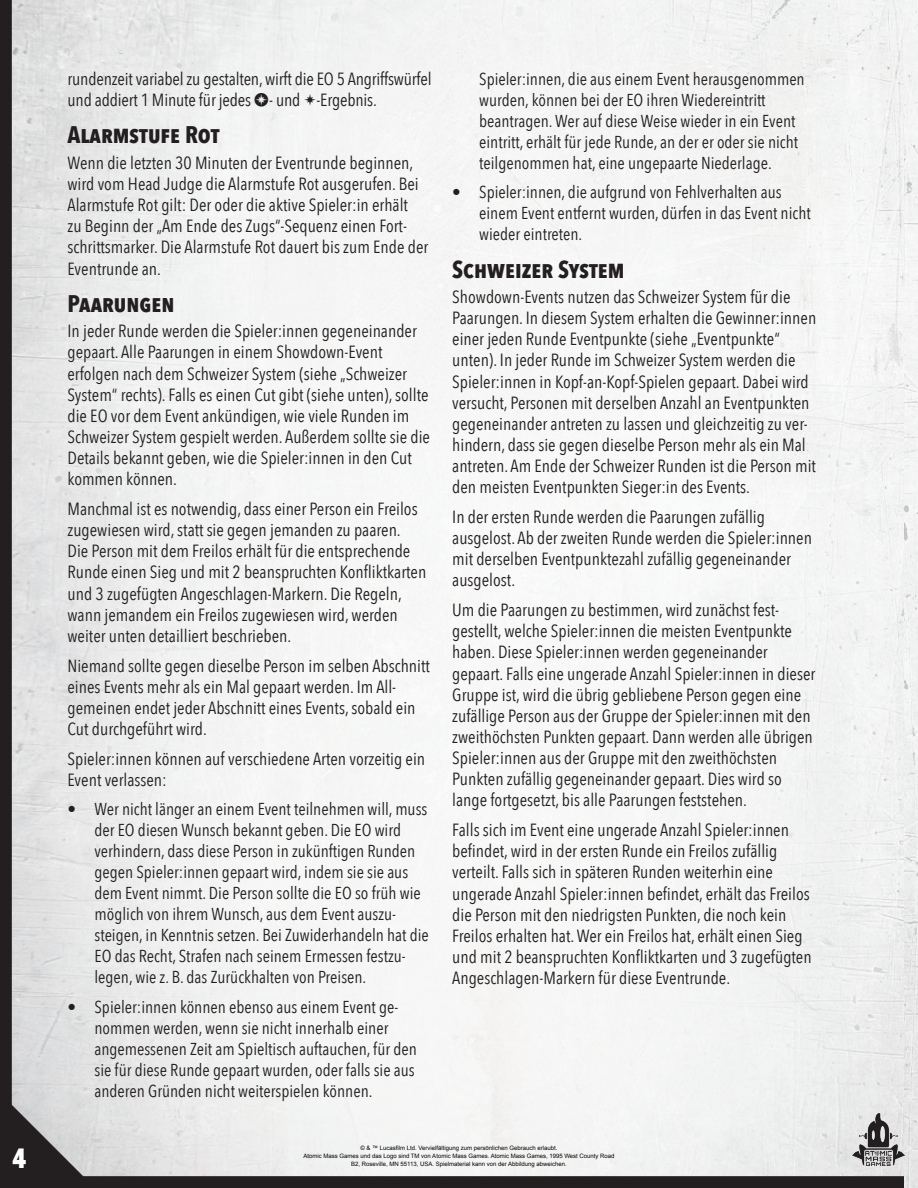
<style>
.page{position:relative;width:918px;height:1188px;background:#fff}
.page>*{position:absolute;margin:0;border:0;box-sizing:border-box;transform-origin:0 0}
.t1{font:700 27.9px "Teuton Fett";color:#fff}
.t2{font:700 24px "Avenir Next Condensed";color:#231f20}
.t3{font:17.7px/21.1px "Avenir Next Condensed";color:#231f20}
.t4{font:17.25px/21px "Avenir Next Condensed";color:#231f20}
.t5{font:6px/8.2px "Arial";color:#040503;text-align:center}
.s1{font-family:"Shatterpoint Icons"}
</style>
<div class="page">
<img style="left:0;top:0;width:904px;height:1188px">
<img style="left:904px;top:0;width:14px;height:1188px">
<img style="left:853px;top:1113px;width:51px;height:53px">
<p class="t3" style="left:68px;top:68px;width:366px">rundenzeit variabel zu gestalten, wirft die EO 5 Angriffswürfel und addiert 1 Minute für jedes <span class="s1">B</span>- und <span class="s1">A</span>-Ergebnis.</p>
<h2 class="t2" style="left:68px;top:120px;width:152px">Alarmstufe Rot</h2>
<p class="t3" style="left:68px;top:151px;width:362px">Wenn die letzten 30 Minuten der Eventrunde beginnen, wird vom Head Judge die Alarmstufe Rot ausgerufen. Bei Alarmstufe Rot gilt: Der oder die aktive Spieler:in erhält<br>zu Beginn der „Am Ende des Zugs“-Sequenz einen Fort&shy;schrittsmarker. Die Alarmstufe Rot dauert bis zum Ende der Eventrunde an.</p>
<h2 class="t2" style="left:68px;top:289px;width:109px">Paarungen</h2>
<p class="t3" style="left:68px;top:320px;width:364px">In jeder Runde werden die Spieler:innen gegeneinander gepaart. Alle Paarungen in einem Showdown-Event erfolgen nach dem Schweizer System (siehe „Schweizer System“ rechts). Falls es einen Cut gibt (siehe unten), sollte die EO vor dem Event ankündigen, wie viele Runden im Schweizer System gespielt werden. Außerdem sollte sie die Details bekannt geben, wie die Spieler:innen in den Cut kommen können.</p>
<p class="t3" style="left:68px;top:497px;width:360px">Manchmal ist es notwendig, dass einer Person ein Freilos zugewiesen wird, statt sie gegen jemanden zu paaren.<br>Die Person mit dem Freilos erhält für die entsprechende Runde einen Sieg und mit 2 beanspruchten Konfliktkarten und 3 zugefügten Angeschlagen-Markern. Die Regeln, wann jemandem ein Freilos zugewiesen wird, werden weiter unten detailliert beschrieben.</p>
<p class="t3" style="left:68px;top:654px;width:364px">Niemand sollte gegen dieselbe Person im selben Abschnitt eines Events mehr als ein Mal gepaart werden. Im All&shy;gemeinen endet jeder Abschnitt eines Events, sobald ein Cut durchgeführt wird.</p>
<p class="t3" style="left:68px;top:747px;width:359px">Spieler:innen können auf verschiedene Arten vorzeitig ein<br>Event verlassen:</p>
<p class="t4" style="left:94px;top:798px;width:336px;text-indent:-27px">• Wer nicht länger an einem Event teilnehmen will, muss der EO diesen Wunsch bekannt geben. Die EO wird verhindern, dass diese Person in zukünftigen Runden gegen Spieler:innen gepaart wird, indem sie sie aus dem Event nimmt. Die Person sollte die EO so früh wie möglich von ihrem Wunsch, aus dem Event auszu&shy;steigen, in Kenntnis setzen. Bei Zuwiderhandeln hat die EO das Recht, Strafen nach seinem Ermessen festzu&shy;legen, wie z. B. das Zurückhalten von Preisen.</p>
<p class="t4" style="left:94px;top:995px;width:324px;text-indent:-27px">• Spieler:innen können ebenso aus einem Event ge&shy;nommen werden, wenn sie nicht innerhalb einer angemessenen Zeit am Spieltisch auftauchen, für den sie für diese Runde gepaart wurden, oder falls sie aus anderen Gründen nicht weiterspielen können.</p>
<p class="t4" style="left:479px;top:67px;width:327px">Spieler:innen, die aus einem Event herausgenommen wurden, können bei der EO ihren Wiedereintritt beantragen. Wer auf diese Weise wieder in ein Event eintritt, erhält für jede Runde, an der er oder sie nicht teilgenommen hat, eine ungepaarte Niederlage.</p>
<p class="t4" style="left:479px;top:181px;width:333px;text-indent:-27px">• Spieler:innen, die aufgrund von Fehlverhalten aus einem Event entfernt wurden, dürfen in das Event nicht wieder eintreten.</p>
<h2 class="t2" style="left:452px;top:254px;width:174px">Schweizer System</h2>
<p class="t3" style="left:452px;top:285px;width:366px">Showdown-Events nutzen das Schweizer System für die Paarungen. In diesem System erhalten die Gewinner:innen einer jeden Runde Eventpunkte (siehe „Eventpunkte“ unten). In jeder Runde im Schweizer System werden die Spieler:innen in Kopf-an-Kopf-Spielen gepaart. Dabei wird versucht, Personen mit derselben Anzahl an Eventpunkten gegeneinander antreten zu lassen und gleichzeitig zu ver&shy;hindern, dass sie gegen dieselbe Person mehr als ein Mal antreten. Am Ende der Schweizer Runden ist die Person mit den meisten Eventpunkten Sieger:in des Events.</p>
<p class="t3" style="left:452px;top:505px;width:361px">In der ersten Runde werden die Paarungen zufällig ausgelost. Ab der zweiten Runde werden die Spieler:innen mit derselben Eventpunktezahl zufällig gegeneinander ausgelost.</p>
<p class="t3" style="left:452px;top:598px;width:365px">Um die Paarungen zu bestimmen, wird zunächst fest&shy;gestellt, welche Spieler:innen die meisten Eventpunkte haben. Diese Spieler:innen werden gegeneinander gepaart. Falls eine ungerade Anzahl Spieler:innen in dieser Gruppe ist, wird die übrig gebliebene Person gegen eine zufällige Person aus der Gruppe der Spieler:innen mit den zweithöchsten Punkten gepaart. Dann werden alle übrigen Spieler:innen aus der Gruppe mit den zweithöchsten Punkten zufällig gegeneinander gepaart. Dies wird so lange fortgesetzt, bis alle Paarungen feststehen.</p>
<p class="t3" style="left:452px;top:818px;width:361px">Falls sich im Event eine ungerade Anzahl Spieler:innen befindet, wird in der ersten Runde ein Freilos zufällig verteilt. Falls sich in späteren Runden weiterhin eine ungerade Anzahl Spieler:innen befindet, erhält das Freilos die Person mit den niedrigsten Punkten, die noch kein Freilos erhalten hat. Wer ein Freilos hat, erhält einen Sieg und mit 2 beanspruchten Konfliktkarten und 3 zugefügten Angeschlagen-Markern für diese Eventrunde.</p>
<h1 class="t1" style="left:12px;top:1144px;width:16px">4</h1>
<p class="t5" style="left:303px;top:1144px;width:313px">© &amp; ™ Lucasfilm Ltd. Vervielfältigung zum persönlichen Gebrauch erlaubt.<br>Atomic Mass Games und das Logo sind TM von Atomic Mass Games. Atomic Mass Games, 1995 West County Road<br>B2, Roseville, MN 55113, USA. Spielmaterial kann von der Abbildung abweichen.</p>
</div>
